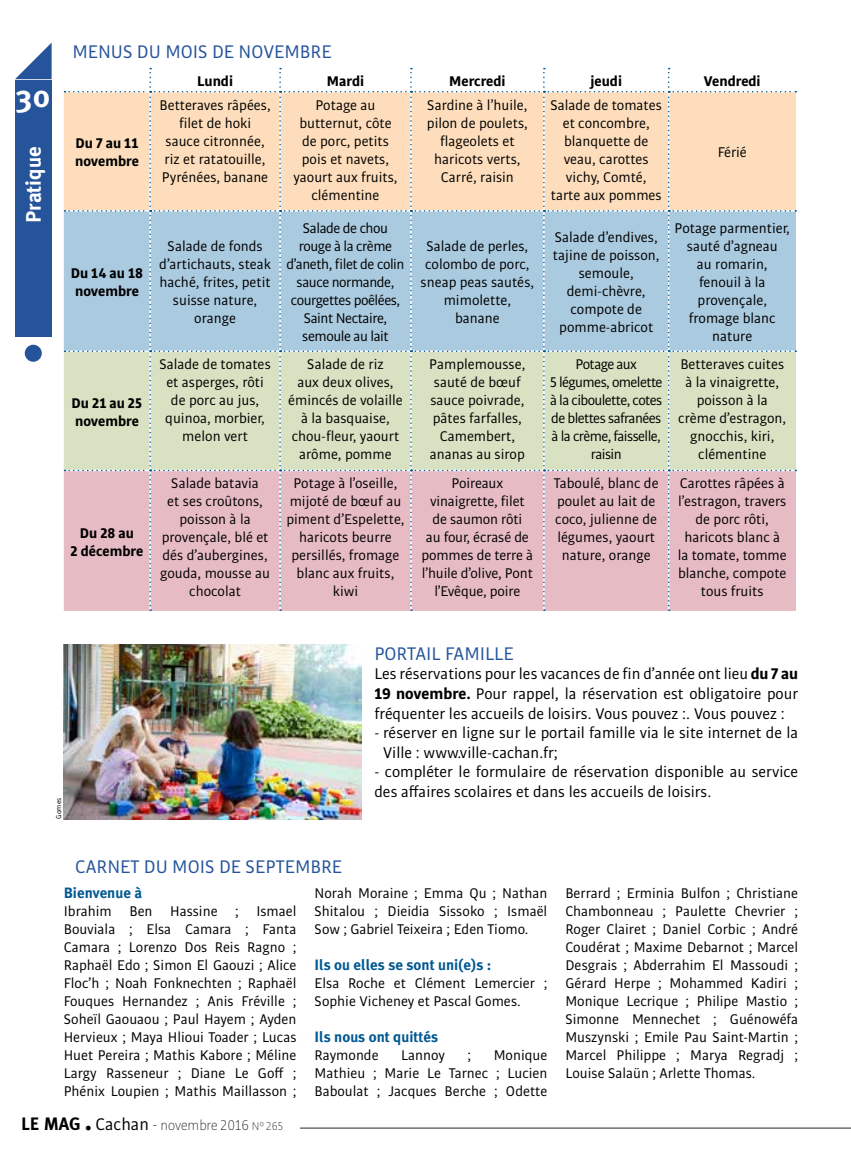
<style>
.page{position:relative;width:851px;height:1149px;background:#fff}
.page>*{position:absolute;margin:0;border:0;box-sizing:border-box;transform-origin:0 0}
.t1{font:700 31.5px "Meta Plus";color:#fff}
.t2{font:700 21px "Meta Plus";color:#fff}
.t3{font:19.5px "Bulo";color:#25549a}
.t4{font:16.5px/19.5px "Bulo";color:#000}
.t5{font:15px/18px "Bulo";color:#000;text-align:center}
.t6{font:15px/18px "Bulo";letter-spacing:-.03em;color:#000;text-align:center}
.t7{font:700 15px/18px "Bulo";color:#000}
.t8{font:15px/18px "Bulo";letter-spacing:-.04em;color:#000;text-align:center}
.t9{font:700 15px "Meta Plus";color:#005992}
.t10{font:100 15px "Bulo";color:#000}
.t11{font:7.5px "Bulo";letter-spacing:.005em;color:#000}
.s1{font-weight:700}
.s2{font-family:"Meta Plus Bold Caps";font-weight:400;font-size:18px}
.s3{font-family:"Meta Plus Bold Caps";font-weight:400;font-size:27px}
.s4{font-weight:400;font-size:18px}
.s5{font-size:18px}
.s6{font-size:12px}
</style>
<div class="page">
<svg style="left:15px;top:43px;width:37px;height:36px"></svg>
<div style="left:15px;top:81px;width:37px;height:256px;background:#25549a"></div>
<div style="left:25px;top:344px;width:17px;height:17px;background:#25549a;border-radius:50%"></div>
<hr style="left:300px;top:1127px;width:550px;height:1px;background:#000">
<svg style="left:65px;top:68px;width:731px;height:542px;background:#d8d1cb"></svg>
<img style="left:64px;top:644px;width:297px;height:174px">
<h1 class="t1" style="left:17px;top:78px;width:35px">30</h1>
<h2 class="t2" style="left:21px;top:222px;width:78px;rotate:-90deg">Pratique</h2>
<h3 class="t3" style="left:72px;top:39px;width:261px">MENUS DU MOIS DE NOVEMBRE</h3>
<p class="t7" style="left:197px;top:71px;width:37px">Lundi</p>
<p class="t7" style="left:327px;top:71px;width:39px">Mardi</p>
<p class="t7" style="left:449px;top:71px;width:58px">Mercredi</p>
<p class="t7" style="left:590px;top:71px;width:33px">jeudi</p>
<p class="t7" style="left:703px;top:71px;width:58px">Vendredi</p>
<p class="t7" style="left:75px;top:134px;width:65px">Du 7 au 11 novembre</p>
<p class="t7" style="left:71px;top:263px;width:74px">Du 14 au 18 novembre</p>
<p class="t7" style="left:72px;top:393px;width:72px">Du 21 au 25 novembre</p>
<p class="t7" style="left:71px;top:523px;width:74px;text-align:center">Du 28 au<br>2 décembre</p>
<p class="t5" style="left:159px;top:95px;width:113px">Betteraves râpées, filet de hoki<br>sauce citronnée, riz et ratatouille,<br>Pyrénées, banane</p>
<p class="t5" style="left:293px;top:95px;width:106px">Potage au butternut, côte de porc, petits pois et navets, yaourt aux fruits, clémentine</p>
<p class="t5" style="left:427px;top:95px;width:102px">Sardine à l’huile, pilon de poulets, flageolets et haricots verts,<br>Carré, raisin</p>
<p class="t5" style="left:550px;top:95px;width:113px">Salade de tomates et concombre, blanquette de veau, carottes vichy, Comté, tarte aux pommes</p>
<p class="t5" style="left:717px;top:143px;width:31px">Férié</p>
<p class="t5" style="left:159px;top:237px;width:113px">Salade de fonds d’artichauts, steak haché, frites, petit suisse nature, orange</p>
<p class="t6" style="left:286px;top:219px;width:119px">Salade de chou rouge à la crème d’aneth, filet de colin sauce normande, courgettes poêlées,<br>Saint Nectaire, semoule au lait</p>
<p class="t5" style="left:420px;top:237px;width:115px">Salade de perles, colombo de porc, sneap peas sautés, mimolette, banane</p>
<p class="t5" style="left:553px;top:228px;width:108px">Salade d’endives, tajine de poisson, semoule, demi-chèvre, compote de pomme-abricot</p>
<p class="t5" style="left:674px;top:219px;width:117px">Potage parmentier, sauté d’agneau<br>au romarin, fenouil à la provençale, fromage blanc nature</p>
<p class="t5" style="left:159px;top:355px;width:113px">Salade de tomates et asperges, rôti de porc au jus, quinoa, morbier, melon vert</p>
<p class="t5" style="left:288px;top:355px;width:116px">Salade de riz<br>aux deux olives, émincés de volaille à la basquaise, chou-fleur, yaourt arôme, pomme</p>
<p class="t5" style="left:429px;top:355px;width:98px">Pamplemousse, sauté de bœuf sauce poivrade, pâtes farfalles,<br>Camembert, ananas au sirop</p>
<p class="t8" style="left:550px;top:355px;width:114px">Potage aux<br>5 légumes, omelette à la ciboulette, cotes de blettes safranées à la crème, faisselle, raisin</p>
<p class="t5" style="left:678px;top:355px;width:109px">Betteraves cuites à la vinaigrette, poisson à la crème d’estragon, gnocchis, kiri, clémentine</p>
<p class="t5" style="left:160px;top:474px;width:111px">Salade batavia<br>et ses croûtons, poisson à la provençale, blé et dés d’aubergines, gouda, mousse au chocolat</p>
<p class="t5" style="left:286px;top:474px;width:120px">Potage à l’oseille, mijoté de bœuf au piment d’Espelette, haricots beurre persillés, fromage blanc aux fruits, kiwi</p>
<p class="t5" style="left:421px;top:474px;width:113px">Poireaux vinaigrette, filet de saumon rôti<br>au four, écrasé de pommes de terre à l’huile d’olive, Pont l’Evêque, poire</p>
<p class="t5" style="left:553px;top:474px;width:106px">Taboulé, blanc de poulet au lait de coco, julienne de légumes, yaourt nature, orange</p>
<p class="t5" style="left:677px;top:474px;width:111px">Carottes râpées à l’estragon, travers de porc rôti, haricots blanc à la tomate, tomme blanche, compote tous fruits</p>
<p class="t11" style="left:54px;top:818px;width:23px;rotate:-90deg">Gomes</p>
<h3 class="t3" style="left:75px;top:854px;width:268px">CARNET DU MOIS DE SEPTEMBRE</h3>
<h3 class="t3" style="left:374px;top:641px;width:141px">PORTAIL FAMILLE</h3>
<p class="t4" style="left:374px;top:663px;width:425px;text-align:justify">Les réservations pour les vacances de fin d’année ont lieu <span class="s1">du 7 au 19 novembre.</span> Pour rappel, la réservation est obligatoire pour fréquenter les accueils de loisirs. Vous pouvez :. Vous pouvez :</p>
<p class="t4" style="left:383px;top:722px;width:416px;text-indent:-9px">- réserver en ligne sur le portail famille via le site internet de la<br>Ville : www.ville-cachan.fr;</p>
<p class="t4" style="left:374px;top:761px;width:425px">- compléter le formulaire de réservation disponible au service des affaires scolaires et dans les accueils de loisirs.</p>
<p class="t9" style="left:64px;top:883px;width:80px">Bienvenue à</p>
<p class="t5" style="left:64px;top:901px;width:234px;text-align:justify">Ibrahim Ben Hassine ; Ismael Bouviala ; Elsa Camara ; Fanta Camara ; Lorenzo Dos Reis Ragno ; Raphaël Edo ; Simon El Gaouzi ; Alice Floc’h ; Noah Fonknechten ; Raphaël Fouques Hernandez ; Anis Fréville ; Soheïl Gaouaou ; Paul Hayem ; Ayden Hervieux ; Maya Hlioui Toader ; Lucas Huet Pereira ; Mathis Kabore ; Méline Largy Rasseneur ; Diane Le Goff ; Phénix Loupien ; Mathis Maillasson ;</p>
<p class="t10" style="left:21px;top:1115px;width:263px"><span class="s2">LE MAG</span> <span class="s3">.</span> <span class="s4">Cachan</span> <span class="s5">-</span> novembre 2016 <span class="s6">N° 265</span></p>
<p class="t5" style="left:314px;top:883px;width:234px;text-align:justify">Norah Moraine ; Emma Qu ; Nathan Shitalou ; Dieidia Sissoko ; Ismaël Sow ; Gabriel Teixeira ; Eden Tiomo.</p>
<p class="t9" style="left:314px;top:955px;width:178px">Ils ou elles se sont uni(e)s :</p>
<p class="t5" style="left:314px;top:973px;width:234px;text-align:left">Elsa Roche et Clément Lemercier ;<br>Sophie Vicheney et Pascal Gomes.</p>
<p class="t9" style="left:314px;top:1027px;width:125px">Ils nous ont quittés</p>
<p class="t5" style="left:314px;top:1045px;width:66px">Raymonde</p>
<p class="t5" style="left:401px;top:1045px;width:45px">Lannoy</p>
<p class="t5" style="left:467px;top:1045px;width:5px">;</p>
<p class="t5" style="left:314px;top:1045px;width:234px;text-align:justify;text-indent:179px">Monique Mathieu ; Marie Le Tarnec ; Lucien Baboulat ; Jacques Berche ; Odette</p>
<p class="t5" style="left:565px;top:883px;width:234px;text-align:justify">Berrard ; Erminia Bulfon ; Christiane Chambonneau ; Paulette Chevrier ; Roger Clairet ; Daniel Corbic ; André Coudérat ; Maxime Debarnot ; Marcel Desgrais ; Abderrahim El Massoudi ; Gérard Herpe ; Mohammed Kadiri ; Monique Lecrique ; Philipe Mastio ; Simonne Mennechet ; Guénowéfa Muszynski ; Emile Pau Saint-Martin ; Marcel Philippe ; Marya Regradj ; Louise Salaün ; Arlette Thomas.</p>
</div>
